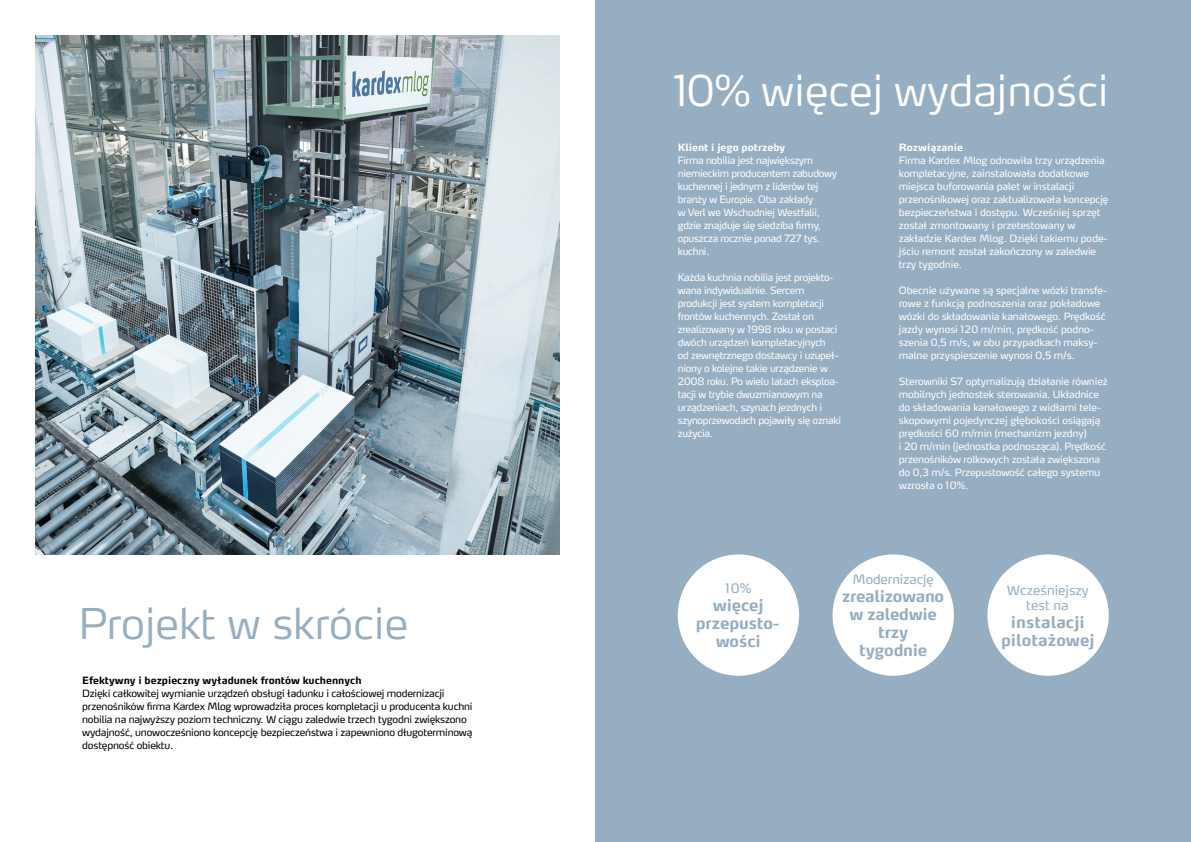
<style>
.page{position:relative;width:1191px;height:842px;background:#fff}
.page>*{position:absolute;margin:0;border:0;box-sizing:border-box;transform-origin:0 0}
.t1{font:300 42px "Max Pro";color:#fff}
.t2{font:300 42px "Max Pro";color:#96aec2}
.t3{font:700 16px/18px "Max Pro";letter-spacing:-.01em;color:#96aec2;text-align:center}
.t4{font:13px/15px "Max Pro";color:#96aec2;text-align:center}
.t5{font:10px/13px "Max Pro";letter-spacing:-.01em;color:#fff}
.t6{font:10px/13px "Max Pro";letter-spacing:-.02em;color:#000}
.t7{font:700 10px "Max Pro";color:#000}
.t8{font:700 10px "Max Pro";color:#fff}
</style>
<div class="page">
<div style="left:595px;top:0;width:596px;height:842px;background:#96aec2"></div>
<img style="left:36px;top:36px;width:524px;height:518px">
<div style="left:677px;top:554px;width:122px;height:122px;background:#fff;border-radius:50%"></div>
<div style="left:832px;top:554px;width:122px;height:122px;background:#fff;border-radius:50%"></div>
<div style="left:987px;top:554px;width:121px;height:122px;background:#fff;border-radius:50%"></div>
<h1 class="t2" style="left:78px;top:588px;width:331px">Projekt w skrócie</h1>
<p class="t7" style="left:82px;top:672px;width:281px">Efektywny i bezpieczny wyładunek frontów kuchennych</p>
<p class="t6" style="left:82px;top:686px;width:392px">Dzięki całkowitej wymianie urządzeń obsługi ładunku i całościowej modernizacji przenośników firma Kardex Mlog wprowadziła proces kompletacji u producenta kuchni nobilia na najwyższy poziom techniczny. W ciągu zaledwie trzech tygodni zwiększono wydajność, unowocześniono koncepcję bezpieczeństwa i zapewniono długoterminową dostępność obiektu.</p>
<h1 class="t1" style="left:673px;top:55px;width:437px">10% więcej wydajności</h1>
<p class="t8" style="left:899px;top:139px;width:66px">Rozwiązanie</p>
<p class="t5" style="left:899px;top:153px;width:211px">Firma Kardex Mlog odnowiła trzy urządzenia kompletacyjne, zainstalowała dodatkowe miejsca buforowania palet w instalacji przenośnikowej oraz zaktualizowała koncepcję bezpieczeństwa i dostępu. Wcześniej sprzęt został zmontowany i przetestowany w zakładzie Kardex Mlog. Dzięki takiemu pode&shy;jściu remont został zakończony w zaledwie trzy tygodnie.</p>
<p class="t5" style="left:899px;top:283px;width:210px">Obecnie używane są specjalne wózki transfe&shy;rowe z funkcją podnoszenia oraz pokładowe wózki do składowania kanałowego. Prędkość jazdy wynosi 120 m/min, prędkość podno&shy;szenia 0,5 m/s, w obu przypadkach maksy&shy;malne przyspieszenie wynosi 0,5 m/s.</p>
<p class="t5" style="left:899px;top:374px;width:210px">Sterowniki S7 optymalizują działanie również mobilnych jednostek sterowania. Układnice do składowania kanałowego z widłami tele&shy;skopowymi pojedynczej głębokości osiągają prędkości 60 m/min (mechanizm jezdny)<br>i 20 m/min (jednostka podnosząca). Prędkość przenośników rolkowych została zwiększona do 0,3 m/s. Przepustowość całego systemu wzrosła o 10%.</p>
<p class="t8" style="left:678px;top:139px;width:109px">Klient i jego potrzeby</p>
<p class="t5" style="left:678px;top:153px;width:161px">Firma nobilia jest największym niemieckim producentem zabudowy kuchennej i jednym z liderów tej branży w Europie. Oba zakłady<br>w Verl we Wschodniej Westfalii, gdzie znajduje się siedziba firmy, opuszcza rocznie ponad 727 tys. kuchni.</p>
<p class="t5" style="left:678px;top:270px;width:165px">Każda kuchnia nobilia jest projekto&shy;wana indywidualnie. Sercem produkcji jest system kompletacji frontów kuchennych. Został on zrealizowany w 1998 roku w postaci dwóch urządzeń kompletacyjnych<br>od zewnętrznego dostawcy i uzupeł&shy;niony o kolejne takie urządzenie w<br>2008 roku. Po wielu latach eksploa&shy;tacji w trybie dwuzmianowym na urządzeniach, szynach jezdnych i szynoprzewodach pojawiły się oznaki zużycia.</p>
<h3 class="t4" style="left:725px;top:579px;width:28px">10%</h3>
<h2 class="t3" style="left:696px;top:594px;width:85px">więcej przepusto&shy;wości</h2>
<h3 class="t4" style="left:852px;top:570px;width:83px">Modernizację</h3>
<h2 class="t3" style="left:842px;top:585px;width:103px">zrealizowano w zaledwie trzy<br>tygodnie</h2>
<h3 class="t4" style="left:1007px;top:581px;width:83px">Wcześniejszy test na</h3>
<h2 class="t3" style="left:1001px;top:611px;width:95px">instalacji pilotażowej</h2>
</div>
